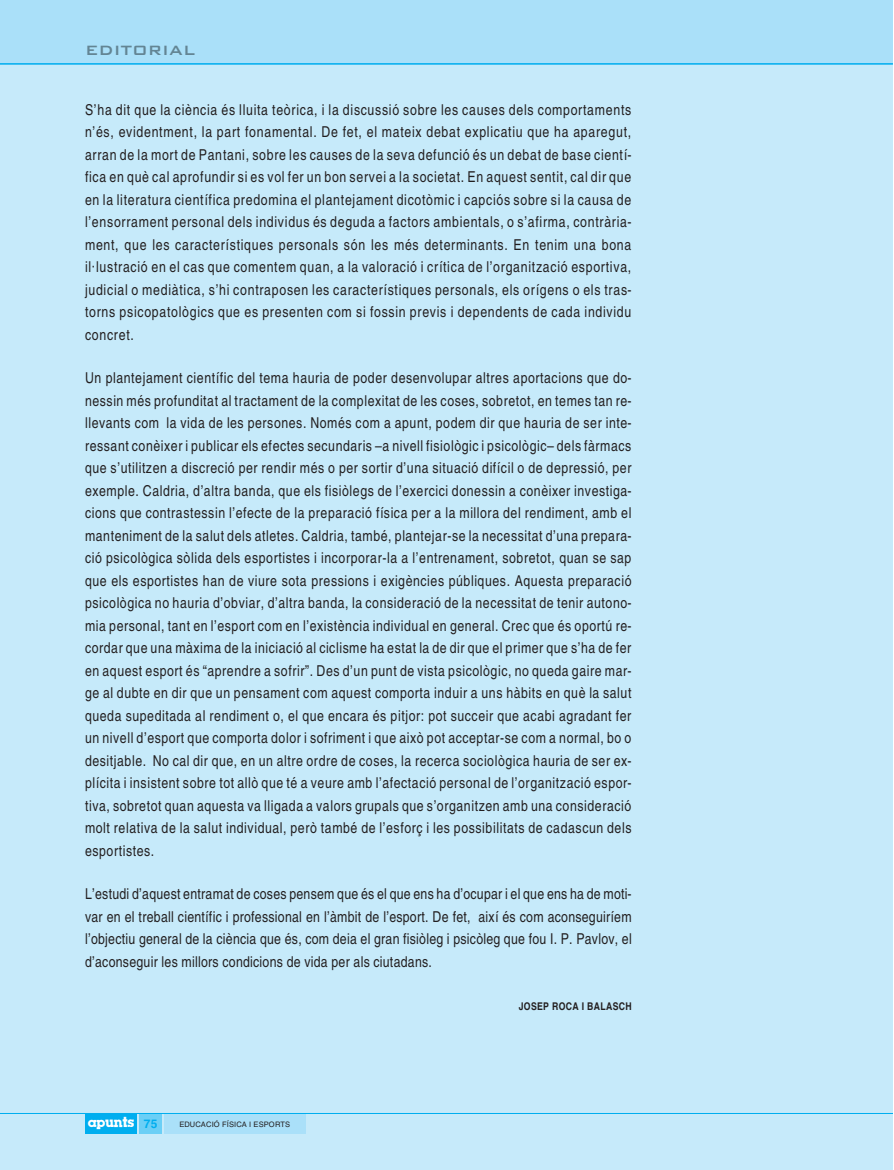
<style>
.page{position:relative;width:894px;height:1170px;background:#fff}
.page>*{position:absolute;margin:0;border:0;box-sizing:border-box;transform-origin:0 0}
.t1{font:18px "Bank Gothic Md BT";color:#638594}
.t2{font:15px/22.5px "Helvetica Narrow";letter-spacing:.04em;color:#231f20;text-align:justify}
.t3{font:700 12px "Helvetica";color:#00aeef}
.t4{font:700 10.65px "Helvetica Narrow";letter-spacing:.03em;color:#231f20}
.t5{font:7.5px "Helvetica";letter-spacing:.015em;color:#231f20}
</style>
<div class="page">
<div style="left:0;top:64px;width:893px;height:1106px;background:#c6eafa"></div>
<div style="left:0;top:1px;width:893px;height:63px;background:#aae0f9"></div>
<hr style="left:0;top:63px;width:893px;height:1px;background:#00aeef">
<svg style="left:0;top:1113px;width:893px;height:21px"></svg>
<p class="t1" style="left:85px;top:42px;width:112px">EDITORIAL</p>
<p class="t2" style="left:85px;top:99px;width:548px">S’ha dit que la cièn cia és llui ta teò ri ca, i la dis cus sió so bre les cau ses dels com por ta ments n’és, evi dent ment, la part fo na men tal. De fet, el ma teix de bat ex pli ca tiu que ha apa re gut, arran de la mort de Pan ta ni, so bre les cau ses de la seva de fun ció és un de bat de base cien tí - fi ca en què cal apro fun dir si es vol fer un bon ser vei a la so cie tat. En aquest sen tit, cal dir que en la li te ra tu ra cien tí fi ca pre do mi na el plan te ja ment di cotò mic i cap ciós so bre si la cau sa de l’en so rra ment per so nal dels in di vi dus és de gu da a fac tors am bien tals, o s’a fir ma, contrària - ment, que les ca rac te rís ti ques per so nals són les més de ter mi nants. En te nim una bona il·lus tra ció en el cas que co men tem quan, a la va lo ra ció i crí ti ca de l’or ga nit za ció es por ti va, ju di cial o me dià ti ca, s’hi con tra po sen les ca rac te rís ti ques per so nals, els orí gens o els tras - torns psi co pa tolò gics que es pre sen ten com si fos sin pre vis i de pen dents de cada in di vi du con cret.</p>
<p class="t2" style="left:85px;top:368px;width:548px">Un plan te ja ment cien tí fic del tema hau ria de po der de sen vo lu par al tres apor ta cions que do - nes sin més pro fun di tat al trac ta ment de la com ple xi tat de les co ses, so bre tot, en te mes tan re - lle vants com la vida de les per so nes. No més com a apunt, po dem dir que hau ria de ser in te - res sant con èi xer i pu bli car els efec tes se cun da ris –a ni vell fi siolò gic i psi colò gic– dels fàrmacs que s’u ti lit zen a dis cre ció per ren dir més o per sor tir d’u na si tua ció di fí cil o de de pres sió, per exem ple. Cal dria, d’al tra ban da, que els fi siò legs de l’e xer ci ci do nes sin a con èi xer in ves ti ga - cions que con tras tes sin l’e fec te de la pre pa ra ció fí si ca per a la mi llo ra del ren di ment, amb el man te ni ment de la sa lut dels at le tes. Cal dria, tam bé, plan te jar-se la ne ces si tat d’u na pre pa ra - ció psi colò gi ca sòli da dels es por tis tes i in cor po rar-la a l’en tre na ment, so bre tot, quan se sap que els es por tis tes han de viu re sota pres sions i exigè ncies pú bli ques. Aques ta pre pa ra ció psi colò gi ca no hau ria d’ob viar, d’al tra ban da, la con si de ra ció de la ne ces si tat de te nir au to no - mia per so nal, tant en l’es port com en l’e xistència in di vi dual en ge ne ral. Crec que és opor tú re - cor dar que una màxi ma de la ini cia ció al ci clis me ha es tat la de dir que el pri mer que s’ha de fer en aquest es port és “apren dre a so frir”. Des d’un punt de vis ta psi colò gic, no que da gai re mar - ge al dub te en dir que un pen sa ment com aquest com por ta in duir a uns hàbits en què la sa lut que da su pe di ta da al ren di ment o, el que en ca ra és pit jor: pot suc ceir que aca bi agra dant fer un ni vell d’es port que com por ta do lor i so fri ment i que això pot ac cep tar-se com a nor mal, bo o de sit ja ble. No cal dir que, en un al tre or dre de co ses, la re cer ca so ciolò gi ca hau ria de ser ex - plí ci ta i in sis tent so bre tot allò que té a veu re amb l’a fec ta ció per so nal de l’or ga nit za ció es por - ti va, so bre tot quan aques ta va lli ga da a va lors gru pals que s’or ga nit zen amb una con si de ra ció molt re la ti va de la sa lut in di vi dual, però tam bé de l’es forç i les pos si bi li tats de ca das cun dels es por tis tes.</p>
<p class="t2" style="left:85px;top:884px;width:548px">L’es tu di d’a quest en tra mat de co ses pen sem que és el que ens ha d’o cu par i el que ens ha de mo ti - var en el tre ball cien tí fic i pro fes sio nal en l’àmbit de l’esport. De fet, així és com acon se gui ríem l’ob jec tiu ge ne ral de la cièn cia que és, com deia el gran fi siò leg i psicò leg que fou I. P. Pav lov, el d’a con se guir les mi llors con di cions de vida per als ciutadans.</p>
<p class="t4" style="left:519px;top:1002px;width:114px">JO SEP ROCA I BA LASCH</p>
<p class="t3" style="left:144px;top:1119px;width:15px">75</p>
<p class="t5" style="left:179px;top:1121px;width:112px">EDUCACIÓ FÍSICA I ESPORTS</p>
</div>
